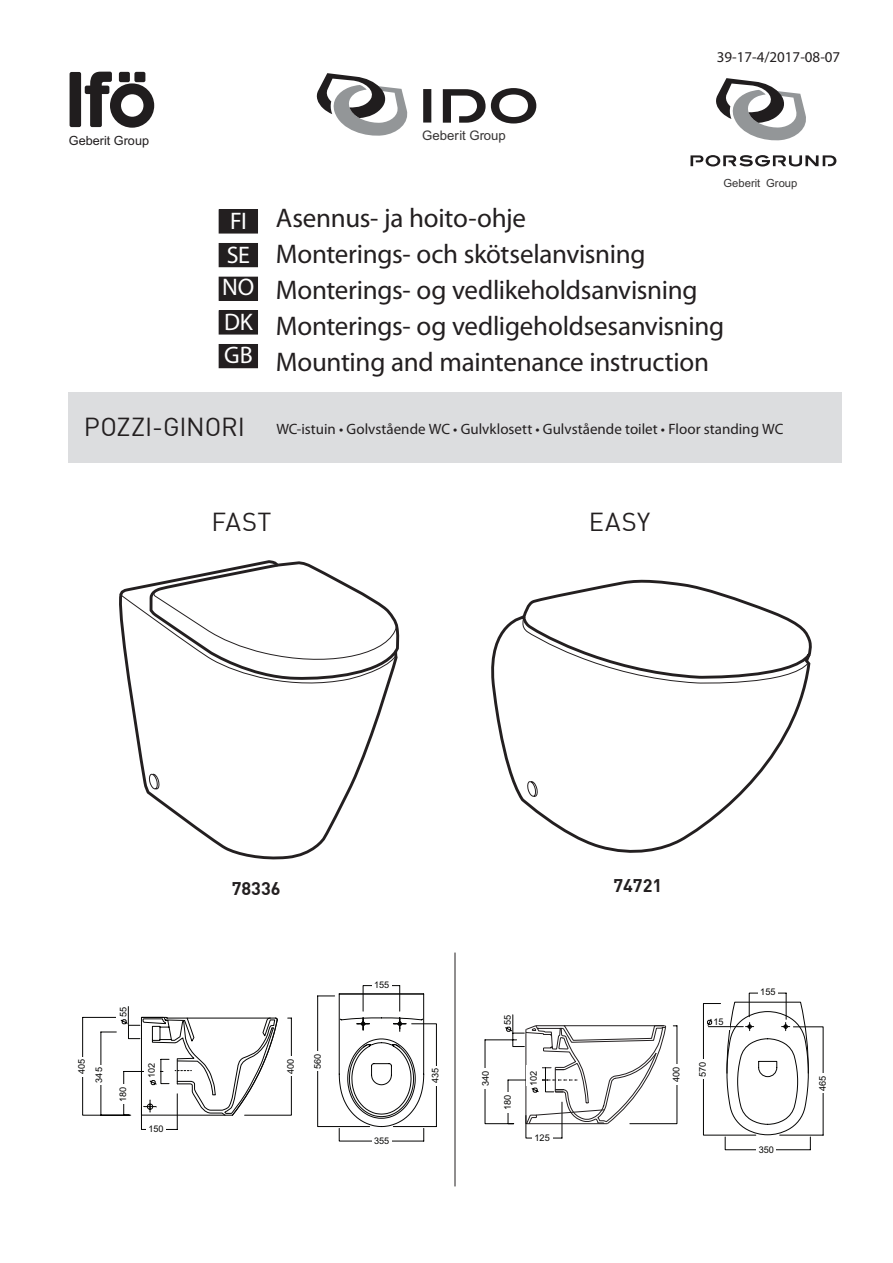
<style>
.page{position:relative;width:893px;height:1263px;background:#fff}
.page>*{position:absolute;margin:0;border:0;box-sizing:border-box;transform-origin:0 0}
.t1{font:27px "Myriad Pro";letter-spacing:-.01em;color:#231f20}
.t2{font:25.5px "DIN";letter-spacing:-.005em;color:#231f20}
.t3{font:24px "Myriad Pro";letter-spacing:-.005em;color:#fff}
.t4{font:700 18px "DIN";color:#231f20}
.t5{font:15px "Myriad Pro";color:#231f20}
.t6{font:13.2px "Arial";color:#363434}
.t7{font:12.6px "Arial";color:#201d1e}
.t8{font:11.25px "Arial";color:#363434}
.t9{font:9.15px/17.5px "Arial";color:#050504}
</style>
<div class="page">
<svg style="left:316px;top:73px;width:92px;height:63px"></svg>
<svg style="left:423px;top:88px;width:113px;height:35px"></svg>
<svg style="left:716px;top:78px;width:90px;height:63px"></svg>
<svg style="left:690px;top:155px;width:146px;height:11px"></svg>
<div style="left:70px;top:72px;width:11px;height:55px;background:#201d1e;border-radius:2px"></div>
<svg style="left:85px;top:72px;width:69px;height:56px"></svg>
<svg style="left:119px;top:593px;width:228px;height:266px"></svg>
<svg style="left:120px;top:562px;width:233px;height:128px"></svg>
<svg style="left:148px;top:587px;width:252px;height:211px"></svg>
<svg style="left:491px;top:579px;width:321px;height:274px"></svg>
<svg style="left:520px;top:616px;width:290px;height:70px"></svg>
<svg style="left:317px;top:985px;width:120px;height:156px"></svg>
<div style="left:372px;top:978px;width:19px;height:15px;background:#fff"></div>
<div style="left:429px;top:1066px;width:14px;height:19px;background:#fff"></div>
<div style="left:310px;top:1051px;width:15px;height:20px;background:#fff"></div>
<div style="left:372px;top:1134px;width:19px;height:15px;background:#fff"></div>
<svg style="left:82px;top:1006px;width:210px;height:124px"></svg>
<svg style="left:703px;top:993px;width:120px;height:157px"></svg>
<hr style="left:708px;top:1026px;width:35px;height:1px;background:#050504">
<svg style="left:485px;top:1015px;width:192px;height:123px"></svg>
<hr style="left:455px;top:952px;width:1px;height:234px;background:#231f20">
<div style="left:68px;top:392px;width:774px;height:70px;background:#dcdddf"></div>
<div style="left:219px;top:243px;width:39px;height:24px;border:1px solid #231f20"></div>
<div style="left:219px;top:245px;width:39px;height:21px;background:#231f20"></div>
<div style="left:219px;top:277px;width:38px;height:23px;background:#231f20"></div>
<div style="left:219px;top:277px;width:39px;height:24px;border:1px solid #231f20"></div>
<div style="left:219px;top:311px;width:38px;height:23px;background:#231f20"></div>
<div style="left:219px;top:310px;width:39px;height:24px;border:1px solid #231f20"></div>
<div style="left:219px;top:344px;width:38px;height:24px;background:#231f20"></div>
<div style="left:219px;top:344px;width:39px;height:24px;border:1px solid #231f20"></div>
<div style="left:219px;top:209px;width:39px;height:24px;border:1px solid #231f20"></div>
<div style="left:219px;top:211px;width:39px;height:21px;background:#231f20"></div>
<p class="t7" style="left:69px;top:133px;width:82px">Geberit Group</p>
<p class="t6" style="left:422px;top:127px;width:85px">Geberit Group</p>
<p class="t5" style="left:717px;top:48px;width:125px">39-17-4/2017-08-07</p>
<p class="t8" style="left:723px;top:176px;width:75px">Geberit Group</p>
<p class="t3" style="left:230px;top:206px;width:18px">FI</p>
<p class="t3" style="left:227px;top:240px;width:25px">SE</p>
<p class="t3" style="left:222px;top:272px;width:34px">NO</p>
<p class="t3" style="left:224px;top:307px;width:30px">DK</p>
<p class="t3" style="left:224px;top:341px;width:30px">GB</p>
<p class="t2" style="left:84px;top:411px;width:162px">POZZI-GINORI</p>
<p class="t1" style="left:276px;top:201px;width:252px">Asennus- ja hoito-ohje</p>
<p class="t1" style="left:276px;top:237px;width:371px">Monterings- och skötselanvisning</p>
<p class="t1" style="left:276px;top:273px;width:423px">Monterings- og vedlikeholdsanvisning</p>
<p class="t1" style="left:276px;top:309px;width:450px">Monterings- og vedligeholdsesanvisning</p>
<p class="t1" style="left:276px;top:345px;width:435px">Mounting and maintenance instruction</p>
<p class="t5" style="left:276px;top:420px;width:509px">WC-istuin • Golvstående WC • Gulvklosett • Gulvstående toilet • Floor standing WC</p>
<p class="t2" style="left:212px;top:505px;width:61px">FAST</p>
<p class="t2" style="left:589px;top:505px;width:63px">EASY</p>
<p class="t9" style="left:73px;top:1082px;width:25px;text-indent:8px;rotate:-90deg">405<br>345</p>
<p class="t9" style="left:115px;top:1017px;width:12px;rotate:-90deg">55</p>
<p class="t9" style="left:114px;top:1102px;width:17px;rotate:-90deg">180</p>
<p class="t9" style="left:143px;top:1078px;width:17px;rotate:-90deg">102</p>
<p class="t9" style="left:148px;top:1120px;width:17px">150</p>
<p class="t4" style="left:232px;top:877px;width:50px">78336</p>
<p class="t4" style="left:613px;top:874px;width:50px">74721</p>
<p class="t9" style="left:282px;top:1074px;width:17px;rotate:-90deg">400</p>
<p class="t9" style="left:309px;top:1069px;width:17px;rotate:-90deg">560</p>
<p class="t9" style="left:374px;top:976px;width:17px">155</p>
<p class="t9" style="left:374px;top:1132px;width:17px">355</p>
<p class="t9" style="left:426px;top:1083px;width:17px;rotate:-90deg">435</p>
<p class="t9" style="left:499px;top:1025px;width:12px;rotate:-90deg">55</p>
<p class="t9" style="left:713px;top:1013px;width:12px">15</p>
<p class="t9" style="left:477px;top:1086px;width:17px;rotate:-90deg">340</p>
<p class="t9" style="left:525px;top:1086px;width:17px;rotate:-90deg">102</p>
<p class="t9" style="left:668px;top:1082px;width:17px;rotate:-90deg">400</p>
<p class="t9" style="left:499px;top:1110px;width:17px;rotate:-90deg">180</p>
<p class="t9" style="left:534px;top:1129px;width:17px">125</p>
<p class="t9" style="left:694px;top:1077px;width:17px;rotate:-90deg">570</p>
<p class="t9" style="left:760px;top:983px;width:17px">155</p>
<p class="t9" style="left:759px;top:1141px;width:17px">350</p>
<p class="t9" style="left:814px;top:1091px;width:17px;rotate:-90deg">465</p>
</div>
